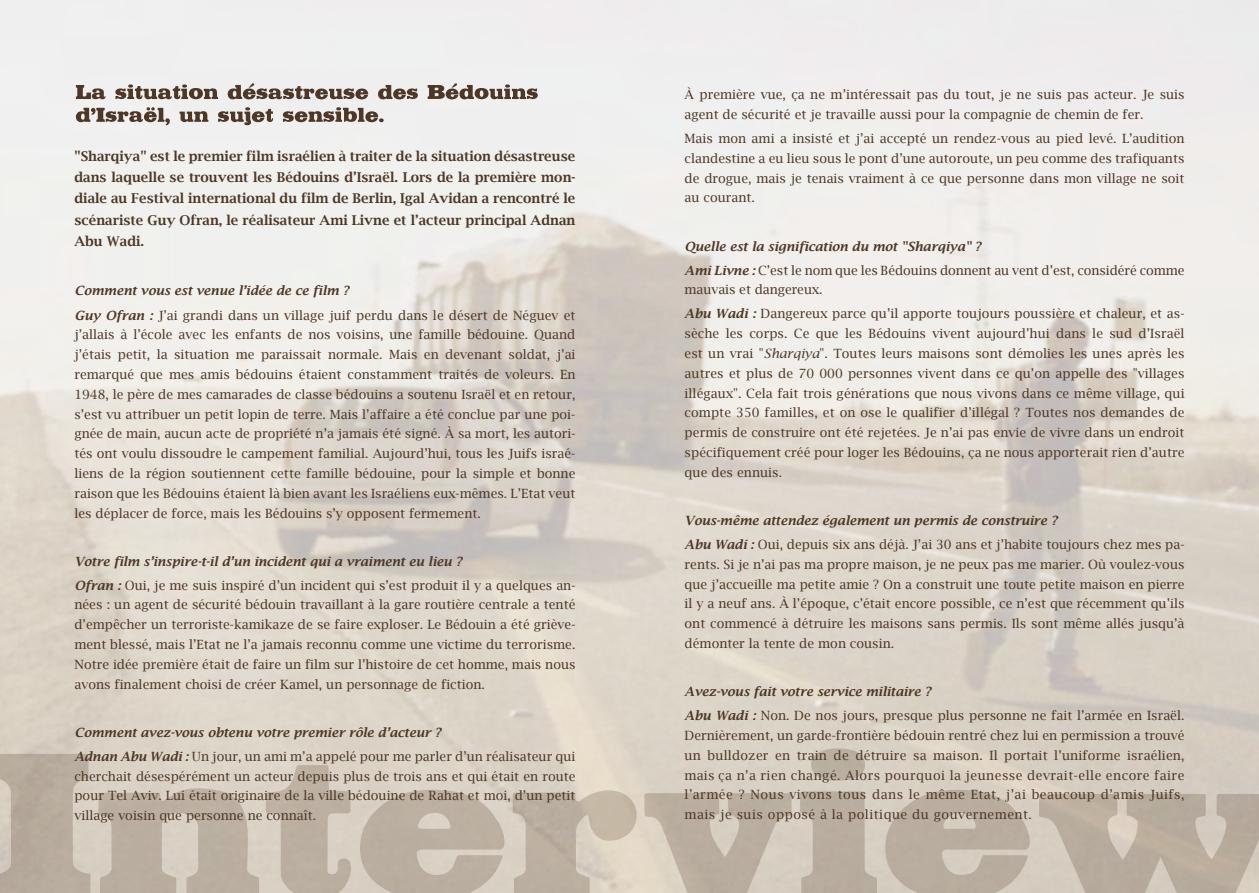
<style>
.page{position:relative;width:1259px;height:893px;background:#fff}
.page>*{position:absolute;margin:0;border:0;box-sizing:border-box;transform-origin:0 0}
.t1{font:600 13.5px/21.3px "Lucida Bright";color:#4e3726;text-align:justify}
.t2{font:12.75px/19.8px "Lucida Bright";color:#4e3726}
.t3{font:italic 600 12.75px/24px "Lucida Bright";color:#4e3726}
.s1{font-weight:600;font-style:italic}
.s2{font-weight:400;font-style:normal}
.s3{font-style:italic}
</style>
<div class="page">
<svg style="left:0;top:748px;width:1259px;height:145px"></svg>
<svg style="left:76px;top:107px;width:308px;height:18px"></svg>
<svg style="left:76px;top:83px;width:462px;height:16px"></svg>
<p class="t1" style="left:74px;top:145px;width:502px">"Sharqiya" est le premier film israélien à traiter de la situation désastreuse dans laquelle se trouvent les Bédouins d’Israël. Lors de la première mon&shy;diale au Festival international du film de Berlin, Igal Avidan a rencontré le scénariste Guy Ofran, le réalisateur Ami Livne et l’acteur principal Adnan Abu Wadi.</p>
<p class="t2" style="left:74px;top:279px;width:502px;line-height:24px"><span class="s1">Comment vous est venue l’idée de ce film ?<br>Guy Ofran :</span> J’ai grandi dans un village juif perdu dans le désert de Néguev et</p>
<p class="t2" style="left:74px;top:325px;width:502px;text-align:justify">j’allais à l’école avec les enfants de nos voisins, une famille bédouine. Quand j’étais petit, la situation me paraissait normale. Mais en devenant soldat, j’ai remarqué que mes amis bédouins étaient constamment traités de voleurs. En 1948, le père de mes camarades de classe bédouins a soutenu Israël et en retour, s’est vu attribuer un petit lopin de terre. Mais l’affaire a été conclue par une poi&shy;gnée de main, aucun acte de propriété n’a jamais été signé. À sa mort, les autori&shy;tés ont voulu dissoudre le campement familial. Aujourd’hui, tous les Juifs israé&shy;liens de la région soutiennent cette famille bédouine, pour la simple et bonne raison que les Bédouins étaient là bien avant les Israéliens eux-mêmes. L’Etat veut les déplacer de force, mais les Bédouins s’y opposent fermement.</p>
<p class="t2" style="left:74px;top:549px;width:502px;line-height:24px"><span class="s1">Votre film s’inspire-t-il d’un incident qui a vraiment eu lieu ?<br>Ofran :</span> Oui, je me suis inspiré d’un incident qui s’est produit il y a quelques an-</p>
<p class="t2" style="left:74px;top:595px;width:502px;text-align:justify">nées : un agent de sécurité bédouin travaillant à la gare routière centrale a tenté d’empêcher un terroriste-kamikaze de se faire exploser. Le Bédouin a été griève&shy;ment blessé, mais l’Etat ne l’a jamais reconnu comme une victime du terrorisme.<br>Notre idée première était de faire un film sur l’histoire de cet homme, mais nous avons finalement choisi de créer Kamel, un personnage de fiction.</p>
<p class="t3" style="left:74px;top:720px;width:502px">Comment avez-vous obtenu votre premier rôle d’acteur ?<br>Adnan Abu Wadi : <span class="s2">Un jour, un ami m’a appelé pour me parler d’un réalisateur qui</span></p>
<p class="t2" style="left:74px;top:766px;width:502px;text-align:justify">cherchait désespérément un acteur depuis plus de trois ans et qui était en route pour Tel Aviv. Lui était originaire de la ville bédouine de Rahat et moi, d’un petit village voisin que personne ne connaît.</p>
<p class="t2" style="left:684px;top:85px;width:501px">À première vue, ça ne m’intéressait pas du tout, je ne suis pas acteur. Je suis agent de sécurité et je travaille aussi pour la compagnie de chemin de fer.</p>
<p class="t2" style="left:684px;top:128px;width:501px;text-align:justify">Mais mon ami a insisté et j’ai accepté un rendez-vous au pied levé. L’audition clandestine a eu lieu sous le pont d’une autoroute, un peu comme des trafiquants de drogue, mais je tenais vraiment à ce que personne dans mon village ne soit au courant.</p>
<p class="t2" style="left:684px;top:234px;width:501px;line-height:24px"><span class="s1">Quelle est la signification du mot "Sharqiya" ?<br>Ami Livne :</span> C’est le nom que les Bédouins donnent au vent d’est, considéré comme</p>
<p class="t2" style="left:684px;top:278px;width:501px;line-height:24px">mauvais et dangereux.<br><span class="s1">Abu Wadi :</span> Dangereux parce qu’il apporte toujours poussière et chaleur, et as-</p>
<p class="t2" style="left:684px;top:324px;width:501px;text-align:justify">sèche les corps. Ce que les Bédouins vivent aujourd’hui dans le sud d’Israël est un vrai "<span class="s3">Sharqiya</span>". Toutes leurs maisons sont démolies les unes après les autres et plus de 70 000 personnes vivent dans ce qu’on appelle des "villages illégaux". Cela fait trois générations que nous vivons dans ce même village, qui compte 350 familles, et on ose le qualifier d’illégal ? Toutes nos demandes de permis de construire ont été rejetées. Je n’ai pas envie de vivre dans un endroit spécifiquement créé pour loger les Bédouins, ça ne nous apporterait rien d’autre que des ennuis.</p>
<p class="t2" style="left:684px;top:508px;width:501px;line-height:24px"><span class="s1">Vous-même attendez également un permis de construire ?<br>Abu Wadi :</span> Oui, depuis six ans déjà. J’ai 30 ans et j’habite toujours chez mes pa-</p>
<p class="t2" style="left:684px;top:554px;width:501px;text-align:justify">rents. Si je n’ai pas ma propre maison, je ne peux pas me marier. Où voulez-vous que j’accueille ma petite amie ? On a construit une toute petite maison en pierre il y a neuf ans. À l’époque, c’était encore possible, ce n’est que récemment qu’ils ont commencé à détruire les maisons sans permis. Ils sont même allés jusqu’à démonter la tente de mon cousin.</p>
<p class="t2" style="left:684px;top:679px;width:501px;line-height:24px"><span class="s1">Avez-vous fait votre service militaire ?<br>Abu Wadi :</span> Non. De nos jours, presque plus personne ne fait l’armée en Israël.</p>
<p class="t2" style="left:684px;top:725px;width:501px;text-align:justify">Dernièrement, un garde-frontière bédouin rentré chez lui en permission a trouvé un bulldozer en train de détruire sa maison. Il portait l’uniforme israélien, mais ça n’a rien changé. Alors pourquoi la jeunesse devrait-elle encore faire l’armée ? Nous vivons tous dans le même Etat, j’ai beaucoup d’amis Juifs, mais je suis opposé à la politique du gouvernement.</p>
</div>
